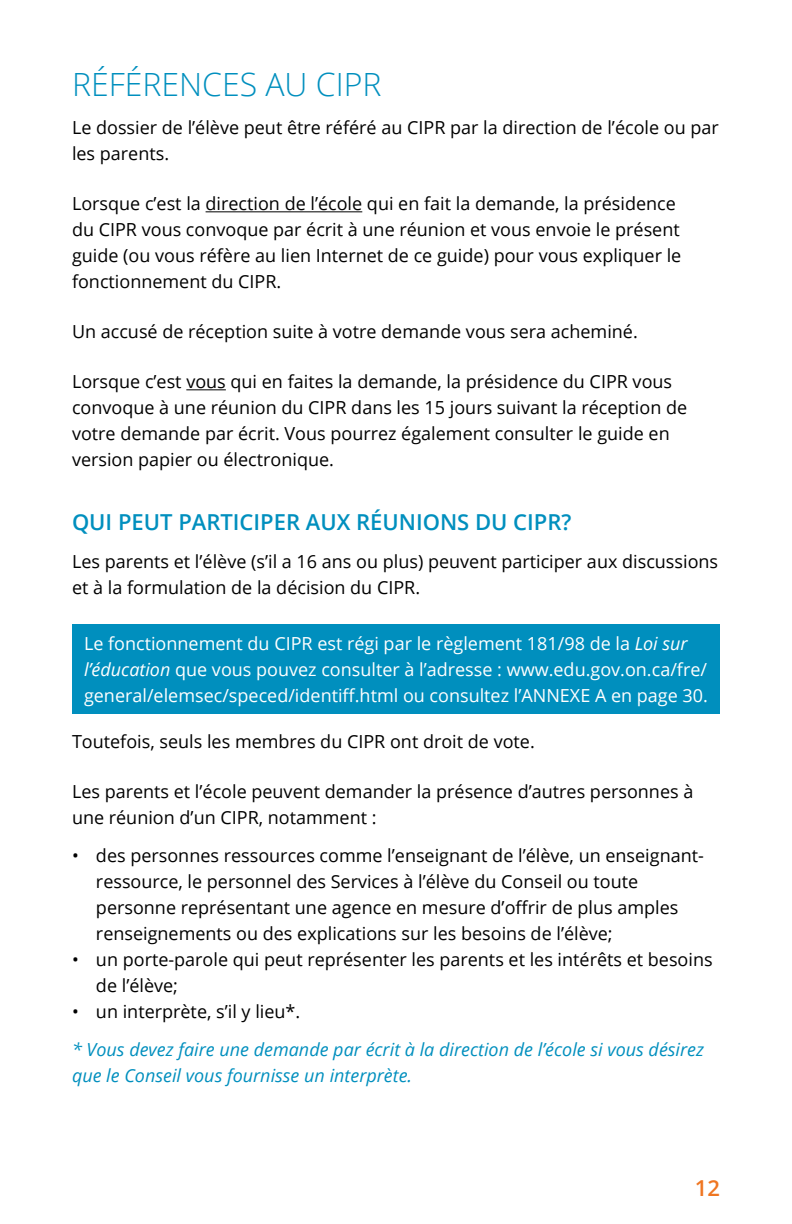
<style>
.page{position:relative;width:792px;height:1224px;background:#fff}
.page>*{position:absolute;margin:0;border:0;box-sizing:border-box;transform-origin:0 0}
.t1{font:300 32px "Open Sans";color:#008fbe}
.t2{font:600 22px "Open Sans";color:#008fbe}
.t3{font:600 22px "Open Sans";color:#ef7622}
.t4{font:18px/26px "Open Sans";color:#000}
.t5{font:18px/26px "Open Sans";color:#fff}
.t6{font:italic 18px/26px "Open Sans";color:#008fbe}
.s1{font-style:italic}
</style>
<div class="page">
<hr style="left:206px;top:211px;width:156px;height:1px;background:#000">
<hr style="left:186px;top:389px;width:40px;height:1px;background:#000">
<div style="left:72px;top:624px;width:648px;height:90px;background:#008fbe"></div>
<h1 class="t1" style="left:72px;top:63px;width:311px">RÉFÉRENCES AU CIPR</h1>
<p class="t4" style="left:72px;top:114px;width:648px">Le dossier de l’élève peut être référé au CIPR par la direction de l’école ou par les parents.</p>
<p class="t4" style="left:72px;top:190px;width:611px">Lorsque c’est la direction de l’école qui en fait la demande, la présidence du CIPR vous convoque par écrit à une réunion et vous envoie le présent guide (ou vous réfère au lien Internet de ce guide) pour vous expliquer le fonctionnement du CIPR.</p>
<p class="t4" style="left:72px;top:318px;width:567px">Un accusé de réception suite à votre demande vous sera acheminé.</p>
<p class="t4" style="left:72px;top:368px;width:617px">Lorsque c’est vous qui en faites la demande, la présidence du CIPR vous convoque à une réunion du CIPR dans les 15 jours suivant la réception de votre demande par écrit. Vous pourrez également consulter le guide en version papier ou électronique.</p>
<p class="t2" style="left:72px;top:507px;width:501px">QUI PEUT PARTICIPER AUX RÉUNIONS DU CIPR?</p>
<p class="t4" style="left:72px;top:548px;width:648px">Les parents et l’élève (s’il a 16 ans ou plus) peuvent participer aux discussions et à la formulation de la décision du CIPR.</p>
<p class="t5" style="left:84px;top:630px;width:626px">Le fonctionnement du CIPR est régi par le règlement 181/98 de la <span class="s1">Loi sur l’éducation</span> que vous pouvez consulter à l’adresse : www.edu.gov.on.ca/fre/ general/elemsec/speced/identiff.html ou consultez l’ANNEXE A en page 30.</p>
<p class="t4" style="left:72px;top:728px;width:464px">Toutefois, seuls les membres du CIPR ont droit de vote.</p>
<p class="t4" style="left:72px;top:778px;width:623px">Les parents et l’école peuvent demander la présence d’autres personnes à une réunion d’un CIPR, notamment :</p>
<p class="t4" style="left:96px;top:842px;width:610px;text-indent:-24px">• des personnes ressources comme l’enseignant de l’élève, un enseignant&shy;ressource, le personnel des Services à l’élève du Conseil ou toute personne représentant une agence en mesure d’offrir de plus amples renseignements ou des explications sur les besoins de l’élève;</p>
<p class="t4" style="left:96px;top:946px;width:618px;text-indent:-24px">• un porte-parole qui peut représenter les parents et les intérêts et besoins de l’élève;</p>
<p class="t4" style="left:72px;top:998px;width:230px">• un interprète, s’il y lieu*.</p>
<p class="t6" style="left:72px;top:1036px;width:634px">* Vous devez faire une demande par écrit à la direction de l’école si vous désirez que le Conseil vous fournisse un interprète.</p>
<p class="t3" style="left:695px;top:1173px;width:27px">12</p>
</div>
